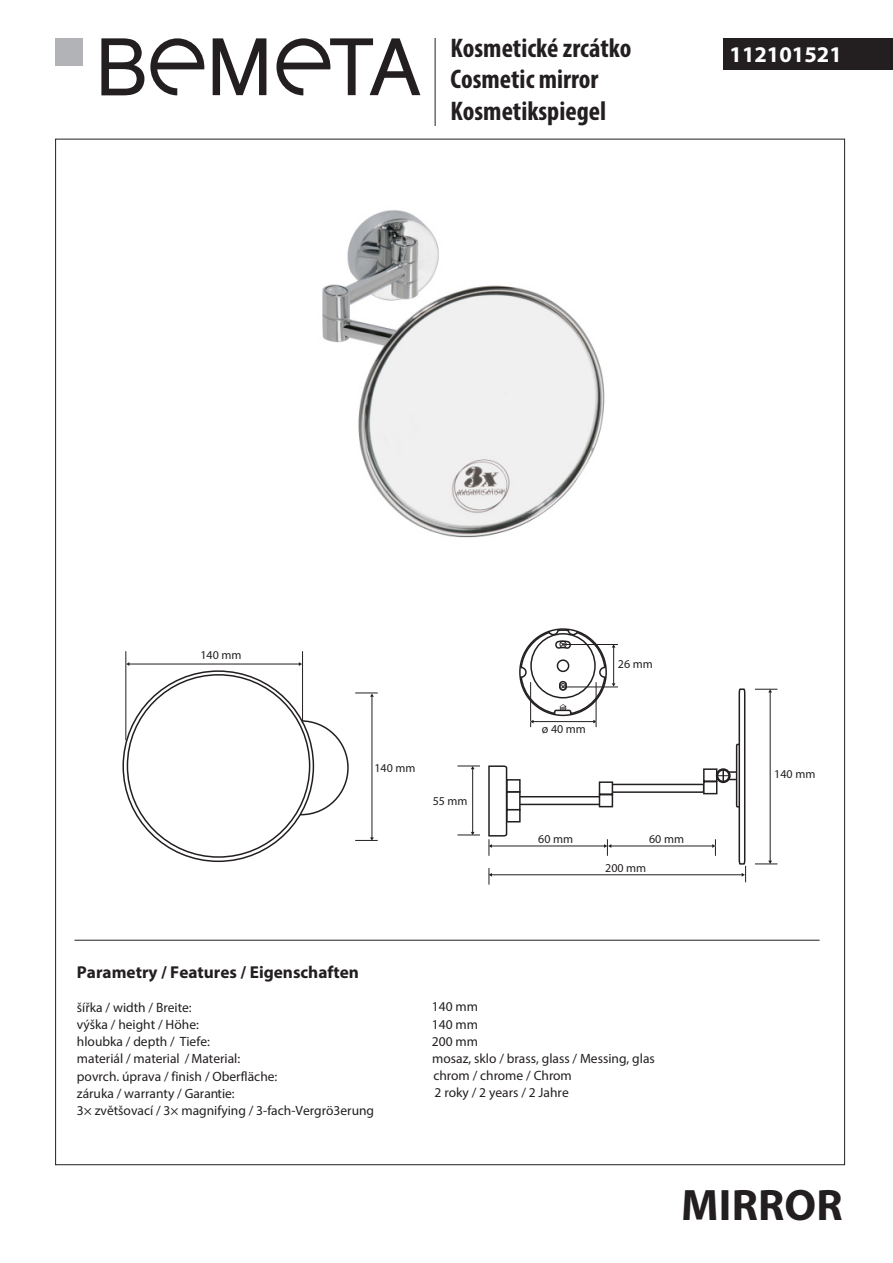
<style>
.page{position:relative;width:893px;height:1263px;background:#fff}
.page>*{position:absolute;margin:0;border:0;box-sizing:border-box;transform-origin:0 0}
.t1{font:700 44.25px "Myriad Pro";letter-spacing:.005em;color:#231f20}
.t2{font:700 condensed 27px/31.5px "Myriad Pro";color:#231f20}
.t3{font:700 22.5px "Myriad Pro";color:#fff}
.t4{font:700 17.25px "Myriad Pro";color:#231f20}
.t5{font:13.5px/17.2px "Myriad Pro";color:#231f20}
.t6{font:12px "Myriad Pro";color:#231f20}
</style>
<div class="page">
<div style="left:724px;top:38px;width:169px;height:32px;background:#231f20"></div>
<div style="left:502px;top:796px;width:103px;height:9px;background:#fff;border:2px solid #231f20"></div>
<div style="left:607px;top:784px;width:97px;height:9px;background:#fff;border:2px solid #231f20"></div>
<div style="left:506px;top:791px;width:15px;height:19px;background:#fff;border:2px solid #231f20"></div>
<div style="left:506px;top:809px;width:15px;height:13px;background:#fff;border:2px solid #231f20"></div>
<div style="left:599px;top:794px;width:14px;height:13px;background:#fff;border:2px solid #231f20"></div>
<div style="left:599px;top:781px;width:14px;height:14px;background:#fff;border:2px solid #231f20"></div>
<div style="left:703px;top:781px;width:14px;height:13px;background:#fff;border:2px solid #231f20"></div>
<div style="left:703px;top:768px;width:14px;height:14px;background:#fff;border:2px solid #231f20"></div>
<div style="left:506px;top:779px;width:15px;height:13px;background:#fff;border:2px solid #231f20"></div>
<hr style="left:770px;top:692px;width:1px;height:169px;background:#231f20">
<hr style="left:491px;top:846px;width:114px;height:1px;background:#231f20">
<svg style="left:755px;top:689px;width:22px;height:3px"></svg>
<hr style="left:472px;top:769px;width:1px;height:63px;background:#231f20">
<svg style="left:457px;top:766px;width:23px;height:3px"></svg>
<svg style="left:457px;top:832px;width:23px;height:4px"></svg>
<svg style="left:488px;top:765px;width:20px;height:91px"></svg>
<svg style="left:755px;top:861px;width:22px;height:4px"></svg>
<hr style="left:129px;top:664px;width:170px;height:1px;background:#231f20">
<hr style="left:126px;top:651px;width:1px;height:89px;background:#231f20">
<hr style="left:302px;top:651px;width:1px;height:82px;background:#231f20">
<hr style="left:491px;top:874px;width:251px;height:1px;background:#231f20">
<svg style="left:489px;top:868px;width:3px;height:16px"></svg>
<hr style="left:611px;top:846px;width:102px;height:1px;background:#231f20">
<svg style="left:712px;top:688px;width:34px;height:194px"></svg>
<svg style="left:604px;top:839px;width:7px;height:17px"></svg>
<hr style="left:435px;top:38px;width:1px;height:88px;background:#231f20">
<hr style="left:372px;top:696px;width:1px;height:142px;background:#231f20">
<svg style="left:355px;top:693px;width:23px;height:4px"></svg>
<svg style="left:355px;top:837px;width:23px;height:4px"></svg>
<svg style="left:123px;top:671px;width:190px;height:190px"></svg>
<div style="left:127px;top:675px;width:183px;height:182px;background:#fff;border-radius:50%"></div>
<svg style="left:213px;top:38px;width:53px;height:57px"></svg>
<svg style="left:150px;top:38px;width:55px;height:57px"></svg>
<svg style="left:276px;top:38px;width:144px;height:57px"></svg>
<svg style="left:101px;top:38px;width:43px;height:57px"></svg>
<div style="left:55px;top:38px;width:28px;height:28px;background:#b2b3b7"></div>
<hr style="left:75px;top:940px;width:745px;height:1px;background:#231f20">
<hr style="left:613px;top:647px;width:1px;height:37px;background:#231f20">
<svg style="left:612px;top:683px;width:3px;height:4px"></svg>
<hr style="left:530px;top:682px;width:1px;height:45px;background:#231f20">
<hr style="left:596px;top:682px;width:1px;height:45px;background:#231f20">
<svg style="left:520px;top:629px;width:86px;height:94px"></svg>
<hr style="left:564px;top:644px;width:54px;height:1px;background:#231f20">
<hr style="left:564px;top:687px;width:54px;height:1px;background:#231f20">
<img style="left:322px;top:210px;width:283px;height:328px">
<h2 class="t2" style="left:450px;top:32px;width:183px">Kosmetické zrcátko<br>Cosmetic mirror<br>Kosmetikspiegel</h2>
<h3 class="t3" style="left:729px;top:40px;width:114px">112101521</h3>
<p class="t6" style="left:200px;top:648px;width:43px">140 mm</p>
<p class="t6" style="left:374px;top:760px;width:43px">140 mm</p>
<p class="t6" style="left:433px;top:793px;width:36px">55 mm</p>
<p class="t6" style="left:542px;top:722px;width:46px">ø 40 mm</p>
<p class="t6" style="left:618px;top:657px;width:36px">26 mm</p>
<p class="t6" style="left:538px;top:831px;width:36px">60 mm</p>
<p class="t6" style="left:649px;top:831px;width:36px">60 mm</p>
<p class="t6" style="left:605px;top:860px;width:43px">200 mm</p>
<p class="t6" style="left:774px;top:767px;width:43px">140 mm</p>
<p class="t4" style="left:77px;top:961px;width:284px">Parametry / Features / Eigenschaften</p>
<p class="t5" style="left:77px;top:998px;width:299px">šířka / width / Breite:<br>výška / height / Höhe:<br>hloubka / depth / Tiefe:<br>materiál / material / Material:<br>povrch. úprava / finish / Oberfläche:<br>záruka / warranty / Garantie:<br>3× zvětšovací / 3× magnifying / 3-fach-Vergrö3erung</p>
<p class="t5" style="left:432px;top:998px;width:225px">140 mm<br>140 mm<br>200 mm<br>mosaz, sklo / brass, glass / Messing, glas chrom / chrome / Chrom<br>2 roky / 2 years / 2 Jahre</p>
<h1 class="t1" style="left:681px;top:1176px;width:163px">MIRROR</h1>
</div>
